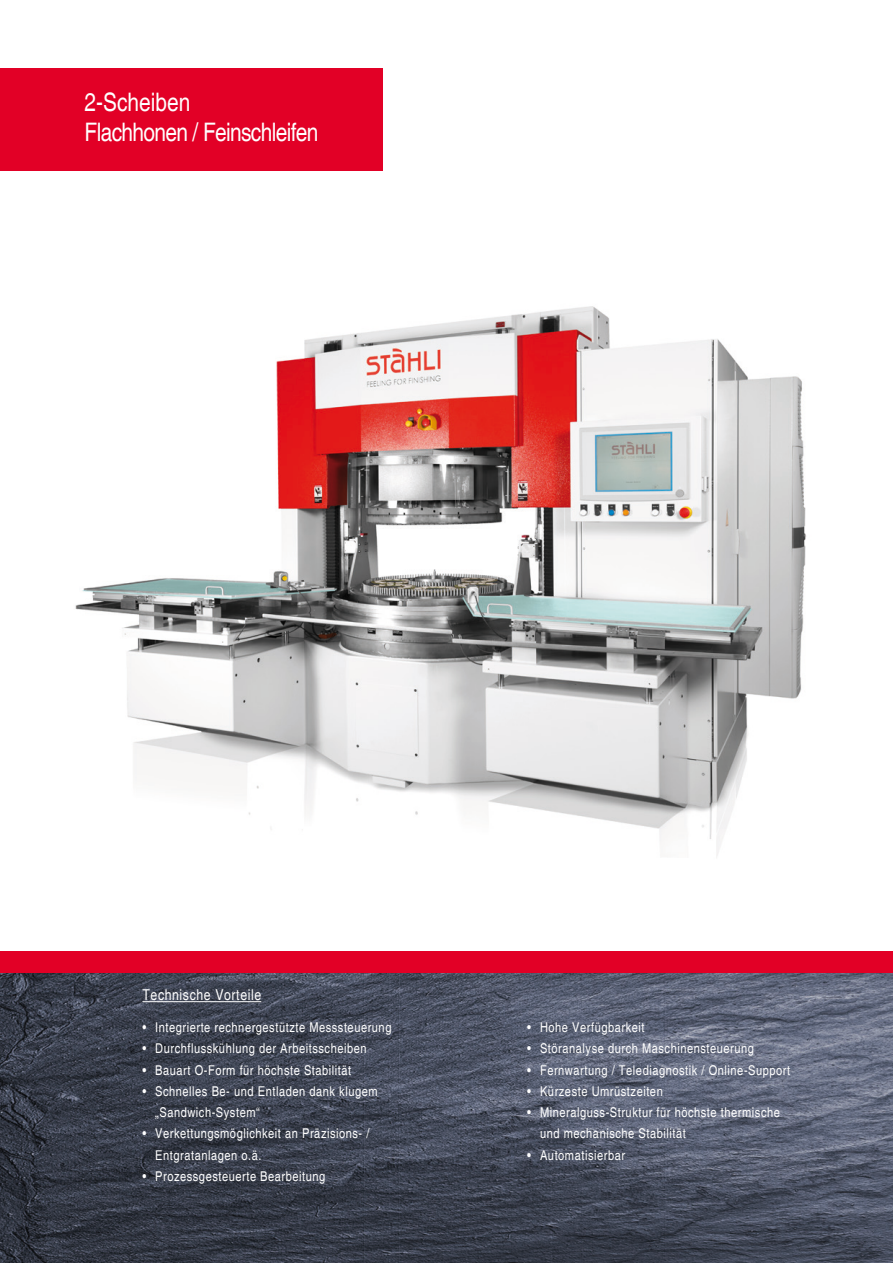
<style>
.page{position:relative;width:893px;height:1263px;background:#fff}
.page>*{position:absolute;margin:0;border:0;box-sizing:border-box;transform-origin:0 0}
.t1{font:condensed 25.5px "Helvetica";letter-spacing:-.025em;color:#fff}
.t2{font:condensed 25.5px "Helvetica";color:#fff}
.t3{font:condensed 15px "Helvetica";letter-spacing:.04em;color:#fff}
.t4{font:condensed 13.5px/21.3px "Helvetica";letter-spacing:.04em;color:#fff}
</style>
<div class="page">
<div style="left:0;top:68px;width:383px;height:102px;background:#e20026"></div>
<img style="left:75px;top:306px;width:731px;height:551px">
<img style="left:0;top:973px;width:893px;height:290px">
<div style="left:0;top:951px;width:893px;height:22px;background:#e20026"></div>
<hr style="left:142px;top:1001px;width:119px;height:1px;background:#fff">
<p class="t2" style="left:85px;top:87px;width:107px">2-Scheiben</p>
<p class="t1" style="left:85px;top:118px;width:235px">Flachhonen / Feinschleifen</p>
<p class="t3" style="left:142px;top:986px;width:120px">Technische Vorteile</p>
<p class="t4" style="left:142px;top:1017px;width:251px">• Integrierte rechnergestützte Messsteuerung</p>
<p class="t4" style="left:142px;top:1038px;width:226px">• Durchflusskühlung der Arbeitsscheiben</p>
<p class="t4" style="left:142px;top:1059px;width:210px">• Bauart O-Form für höchste Stabilität</p>
<p class="t4" style="left:155px;top:1080px;width:224px;text-indent:-13px">• Schnelles Be- und Entladen dank klugem „Sandwich-System“</p>
<p class="t4" style="left:155px;top:1123px;width:216px;text-indent:-13px">• Verkettungsmöglichkeit an Präzisions- /<br>Entgratanlagen o.ä.</p>
<p class="t4" style="left:142px;top:1166px;width:184px">• Prozessgesteuerte Bearbeitung</p>
<p class="t4" style="left:527px;top:1017px;width:119px">• Hohe Verfügbarkeit</p>
<p class="t4" style="left:527px;top:1038px;width:228px">• Störanalyse durch Maschinensteuerung</p>
<p class="t4" style="left:527px;top:1059px;width:264px">• Fernwartung / Telediagnostik / Online-Support</p>
<p class="t4" style="left:527px;top:1080px;width:137px">• Kürzeste Umrüstzeiten</p>
<p class="t4" style="left:540px;top:1102px;width:241px;text-indent:-13px">• Mineralguss-Struktur für höchste thermische und mechanische Stabilität</p>
<p class="t4" style="left:527px;top:1144px;width:99px">• Automatisierbar</p>
</div>
